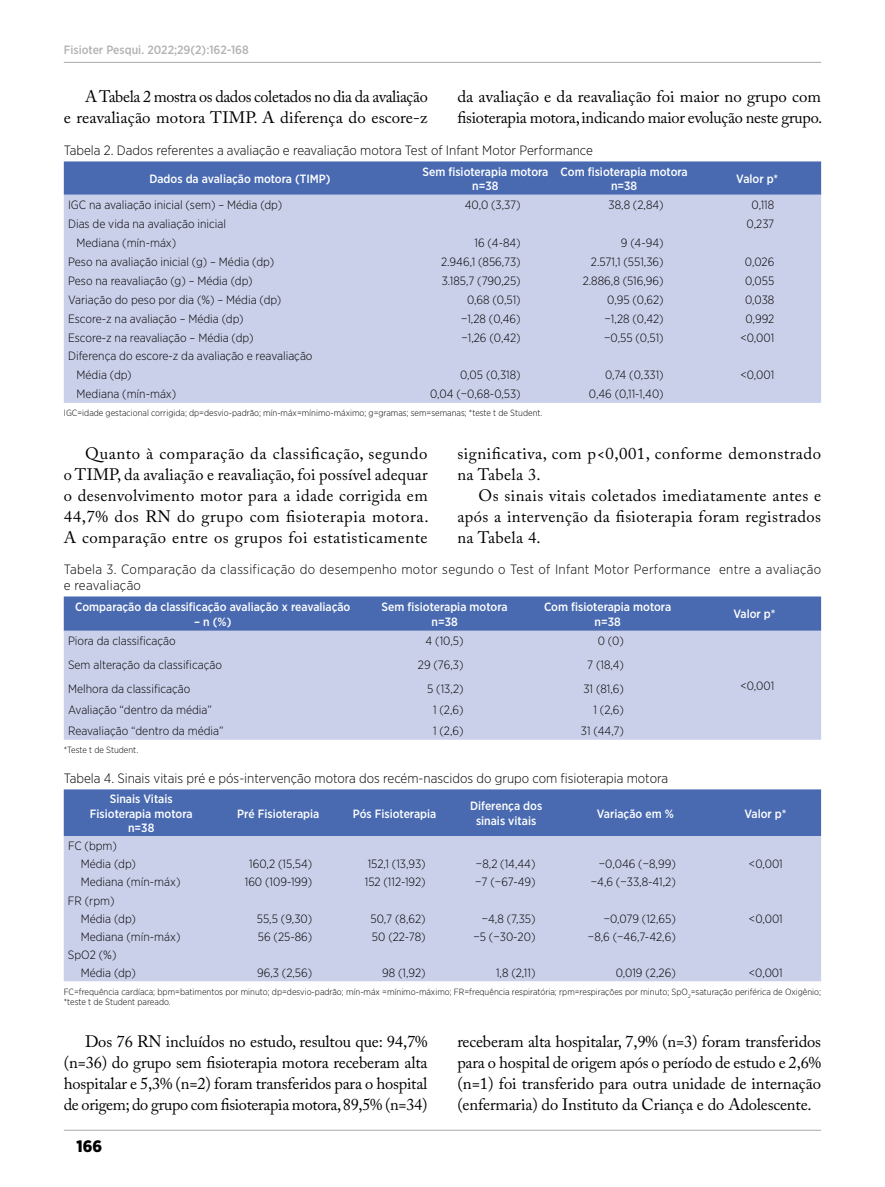
<style>
.page{position:relative;width:885px;height:1187px;background:#fff}
.page>*{position:absolute;margin:0;border:0;box-sizing:border-box;transform-origin:0 0}
.t1{font:16.5px/21px "Adobe Caslon Pro";color:#000;text-align:justify}
.t2{font:16.5px/21px "Adobe Caslon Pro";letter-spacing:.03em;color:#000}
.t3{font:900 16.5px "Gotham Narrow";color:#000}
.t4{font:300 13.5px "Gotham Narrow";color:#000}
.t5{font:300 13.5px/16.4px "Gotham Narrow";letter-spacing:.02em;color:#000}
.t6{font:300 12px/18.1px "Gotham Narrow";color:#000}
.t7{font:500 12px/14.4px "Gotham Narrow";color:#fff;text-align:center}
.t8{font:500 12px "Gotham Narrow";color:#b3b2b2}
.t9{font:300 9px/10.8px "Gotham Narrow";color:#000}
</style>
<div class="page">
<hr style="left:64px;top:62px;width:757px;height:1px;background:#b3b2b2">
<hr style="left:64px;top:1129px;width:757px;height:1px;background:#b3b2b2">
<div style="left:64px;top:161px;width:757px;height:34px;background:#496ab1"></div>
<div style="left:64px;top:195px;width:757px;height:208px;background:#cbd0ea"></div>
<div style="left:64px;top:596px;width:757px;height:34px;background:#496ab1"></div>
<div style="left:64px;top:630px;width:757px;height:109px;background:#cbd0ea"></div>
<div style="left:64px;top:789px;width:757px;height:47px;background:#496ab1"></div>
<div style="left:64px;top:836px;width:757px;height:145px;background:#cbd0ea"></div>
<p class="t8" style="left:64px;top:42px;width:186px">Fisioter Pesqui. 2022;29(2):162-168</p>
<h1 class="t1" style="left:64px;top:86px;width:365px;text-align:right">A Tabela 2 mostra os dados coletados no dia da avaliação<br>e reavaliação motora TIMP. A diferença do escore-z</h1>
<h1 class="t1" style="left:457px;top:86px;width:366px">da avaliação e da reavaliação foi maior no grupo com fisioterapia motora, indicando maior evolução neste grupo.</h1>
<p class="t4" style="left:64px;top:142px;width:530px">Tabela 2. Dados referentes a avaliação e reavaliação motora Test of Infant Motor Performance</p>
<p class="t7" style="left:149px;top:171px;width:182px">Dados da avaliação motora (TIMP)</p>
<p class="t7" style="left:422px;top:164px;width:127px">Sem fisioterapia motora n=38</p>
<p class="t7" style="left:560px;top:164px;width:129px">Com fisioterapia motora n=38</p>
<p class="t7" style="left:736px;top:171px;width:43px">Valor p*</p>
<p class="t6" style="left:68px;top:195px;width:216px">IGC na avaliação inicial (sem) – Média (dp)</p>
<p class="t6" style="left:464px;top:195px;width:57px">40,0 (3,37)</p>
<p class="t6" style="left:608px;top:195px;width:57px">38,8 (2,84)</p>
<p class="t6" style="left:751px;top:195px;width:24px">0,118</p>
<p class="t6" style="left:68px;top:214px;width:160px">Dias de vida na avaliação inicial</p>
<p class="t6" style="left:746px;top:214px;width:29px">0,237</p>
<p class="t6" style="left:77px;top:233px;width:101px">Mediana (mín-máx)</p>
<p class="t6" style="left:474px;top:233px;width:48px">16 (4-84)</p>
<p class="t6" style="left:620px;top:233px;width:44px">9 (4-94)</p>
<p class="t6" style="left:68px;top:252px;width:207px">Peso na avaliação inicial (g) – Média (dp)</p>
<p class="t6" style="left:441px;top:252px;width:81px">2.946,1 (856,73)</p>
<p class="t6" style="left:591px;top:252px;width:74px">2.571,1 (551,36)</p>
<p class="t6" style="left:744px;top:252px;width:31px">0,026</p>
<p class="t6" style="left:68px;top:271px;width:186px">Peso na reavaliação (g) – Média (dp)</p>
<p class="t6" style="left:441px;top:271px;width:80px">3.185,7 (790,25)</p>
<p class="t6" style="left:582px;top:271px;width:82px">2.886,8 (516,96)</p>
<p class="t6" style="left:745px;top:271px;width:31px">0,055</p>
<p class="t6" style="left:68px;top:290px;width:215px">Variação do peso por dia (%) – Média (dp)</p>
<p class="t6" style="left:467px;top:290px;width:55px">0,68 (0,51)</p>
<p class="t6" style="left:607px;top:290px;width:58px">0,95 (0,62)</p>
<p class="t6" style="left:745px;top:290px;width:31px">0,038</p>
<p class="t6" style="left:68px;top:309px;width:177px">Escore-z na avaliação – Média (dp)</p>
<p class="t6" style="left:461px;top:309px;width:61px">−1,28 (0,46)</p>
<p class="t6" style="left:604px;top:309px;width:61px">−1,28 (0,42)</p>
<p class="t6" style="left:745px;top:309px;width:30px">0,992</p>
<p class="t6" style="left:68px;top:328px;width:187px">Escore-z na reavaliação – Média (dp)</p>
<p class="t6" style="left:461px;top:328px;width:61px">−1,26 (0,42)</p>
<p class="t6" style="left:604px;top:328px;width:61px">−0,55 (0,51)</p>
<p class="t6" style="left:740px;top:328px;width:35px">&lt;0,001</p>
<p class="t6" style="left:77px;top:346px;width:237px;line-height:18.9px;text-indent:-9px">Diferença do escore-z da avaliação e reavaliação<br>Média (dp)</p>
<p class="t6" style="left:460px;top:366px;width:62px">0,05 (0,318)</p>
<p class="t6" style="left:605px;top:366px;width:60px">0,74 (0,331)</p>
<p class="t6" style="left:740px;top:366px;width:35px">&lt;0,001</p>
<p class="t6" style="left:77px;top:384px;width:101px">Mediana (mín-máx)</p>
<p class="t6" style="left:430px;top:384px;width:92px">0,04 (−0,68-0,53)</p>
<p class="t6" style="left:589px;top:384px;width:76px">0,46 (0,11-1,40)</p>
<p class="t9" style="left:64px;top:407px;width:480px">IGC=idade gestacional corrigida; dp=desvio-padrão; mín-máx=mínimo-máximo; g=gramas; sem=semanas; *teste t de Student.</p>
<p class="t1" style="left:64px;top:443px;width:366px;text-indent:21px">Quanto à comparação da classificação, segundo o TIMP, da avaliação e reavaliação, foi possível adequar o desenvolvimento motor para a idade corrigida em 44,7% dos RN do grupo com fisioterapia motora.<br>A comparação entre os grupos foi estatisticamente</p>
<h1 class="t2" style="left:457px;top:443px;width:365px">significativa, com p&lt;0,001, conforme demonstrado na Tabela 3.</h1>
<h1 class="t1" style="left:457px;top:485px;width:365px;text-indent:21px">Os sinais vitais coletados imediatamente antes e após a intervenção da fisioterapia foram registrados na Tabela 4.</h1>
<p class="t5" style="left:64px;top:560px;width:758px">Tabela 3. Comparação da classificação do desempenho motor segundo o Test of Infant Motor Performance entre a avaliação e reavaliação</p>
<p class="t7" style="left:75px;top:599px;width:277px">Comparação da classificação avaliação x reavaliação</p>
<p class="t7" style="left:194px;top:614px;width:39px">– n (%)</p>
<p class="t7" style="left:381px;top:599px;width:127px">Sem fisioterapia motora n=38</p>
<p class="t7" style="left:544px;top:599px;width:129px">Com fisioterapia motora n=38</p>
<p class="t7" style="left:733px;top:607px;width:43px">Valor p*</p>
<p class="t6" style="left:68px;top:631px;width:109px">Piora da classificação</p>
<p class="t6" style="left:425px;top:631px;width:39px">4 (10,5)</p>
<p class="t6" style="left:597px;top:631px;width:28px">0 (0)</p>
<p class="t6" style="left:68px;top:655px;width:155px">Sem alteração da classificação</p>
<p class="t6" style="left:418px;top:655px;width:47px">29 (76,3)</p>
<p class="t6" style="left:587px;top:655px;width:38px">7 (18,4)</p>
<p class="t6" style="left:68px;top:679px;width:124px">Melhora da classificação</p>
<p class="t6" style="left:427px;top:679px;width:38px">5 (13,2)</p>
<p class="t6" style="left:583px;top:679px;width:42px">31 (81,6)</p>
<p class="t6" style="left:68px;top:700px;width:145px">Avaliação “dentro da média”</p>
<p class="t6" style="left:433px;top:700px;width:32px">1 (2,6)</p>
<p class="t6" style="left:593px;top:700px;width:32px">1 (2,6)</p>
<p class="t6" style="left:68px;top:721px;width:157px">Reavaliação “dentro da média”</p>
<p class="t6" style="left:433px;top:721px;width:32px">1 (2,6)</p>
<p class="t6" style="left:580px;top:721px;width:45px">31 (44,7)</p>
<p class="t9" style="left:64px;top:744px;width:76px">*Teste t de Student.</p>
<p class="t6" style="left:740px;top:676px;width:35px">&lt;0,001</p>
<p class="t4" style="left:64px;top:770px;width:606px">Tabela 4. Sinais vitais pré e pós-intervenção motora dos recém-nascidos do grupo com fisioterapia motora</p>
<p class="t7" style="left:90px;top:791px;width:104px">Sinais Vitais<br>Fisioterapia motora n=38</p>
<p class="t7" style="left:237px;top:806px;width:83px">Pré Fisioterapia</p>
<p class="t7" style="left:353px;top:806px;width:85px">Pós Fisioterapia</p>
<p class="t7" style="left:470px;top:798px;width:74px">Diferença dos sinais vitais</p>
<p class="t7" style="left:597px;top:806px;width:79px">Variação em %</p>
<p class="t7" style="left:744px;top:806px;width:43px">Valor p*</p>
<p class="t6" style="left:81px;top:836px;width:57px;text-indent:-13px">FC (bpm)<br>Média (dp)</p>
<p class="t6" style="left:249px;top:854px;width:64px">160,2 (15,54)</p>
<p class="t6" style="left:367px;top:854px;width:59px">152,1 (13,93)</p>
<p class="t6" style="left:476px;top:854px;width:61px">−8,2 (14,44)</p>
<p class="t6" style="left:599px;top:854px;width:78px">−0,046 (−8,99)</p>
<p class="t6" style="left:748px;top:854px;width:35px">&lt;0,001</p>
<p class="t6" style="left:81px;top:872px;width:101px">Mediana (mín-máx)</p>
<p class="t6" style="left:245px;top:872px;width:69px">160 (109-199)</p>
<p class="t6" style="left:365px;top:872px;width:62px">152 (112-192)</p>
<p class="t6" style="left:475px;top:872px;width:62px">−7 (−67-49)</p>
<p class="t6" style="left:590px;top:872px;width:86px">−4,6 (−33,8-41,2)</p>
<p class="t6" style="left:81px;top:890px;width:57px;text-indent:-13px">FR (rpm)<br>Média (dp)</p>
<p class="t6" style="left:257px;top:909px;width:57px">55,5 (9,30)</p>
<p class="t6" style="left:370px;top:909px;width:57px">50,7 (8,62)</p>
<p class="t6" style="left:481px;top:909px;width:55px">−4,8 (7,35)</p>
<p class="t6" style="left:603px;top:909px;width:74px">−0,079 (12,65)</p>
<p class="t6" style="left:748px;top:909px;width:35px">&lt;0,001</p>
<p class="t6" style="left:81px;top:927px;width:101px">Mediana (mín-máx)</p>
<p class="t6" style="left:258px;top:927px;width:56px">56 (25-86)</p>
<p class="t6" style="left:372px;top:927px;width:55px">50 (22-78)</p>
<p class="t6" style="left:473px;top:927px;width:63px">−5 (−30-20)</p>
<p class="t6" style="left:588px;top:927px;width:89px">−8,6 (−46,7-42,6)</p>
<p class="t6" style="left:81px;top:945px;width:57px;text-indent:-13px">SpO2 (%)<br>Média (dp)</p>
<p class="t6" style="left:257px;top:963px;width:57px">96,3 (2,56)</p>
<p class="t6" style="left:382px;top:963px;width:45px">98 (1,92)</p>
<p class="t6" style="left:496px;top:963px;width:41px">1,8 (2,11)</p>
<p class="t6" style="left:615px;top:963px;width:61px">0,019 (2,26)</p>
<p class="t6" style="left:748px;top:963px;width:35px">&lt;0,001</p>
<p class="t9" style="left:64px;top:985px;width:758px">FC=frequência cardíaca; bpm=batimentos por minuto; dp=desvio-padrão; mín-máx =mínimo-máximo; FR=frequência respiratória; rpm=respirações por minuto; SpO<sub>2</sub>=saturação periférica de Oxigênio; *teste t de Student pareado.</p>
<h1 class="t1" style="left:64px;top:1031px;width:365px;text-indent:21px">Dos 76 RN incluídos no estudo, resultou que: 94,7% (n=36) do grupo sem fisioterapia motora receberam alta hospitalar e 5,3% (n=2) foram transferidos para o hospital de origem; do grupo com fisioterapia motora, 89,5% (n=34)</h1>
<h1 class="t1" style="left:457px;top:1031px;width:365px">receberam alta hospitalar, 7,9% (n=3) foram transferidos para o hospital de origem após o período de estudo e 2,6% (n=1) foi transferido para outra unidade de internação (enfermaria) do Instituto da Criança e do Adolescente.</h1>
<h1 class="t3" style="left:77px;top:1135px;width:27px">166</h1>
</div>
